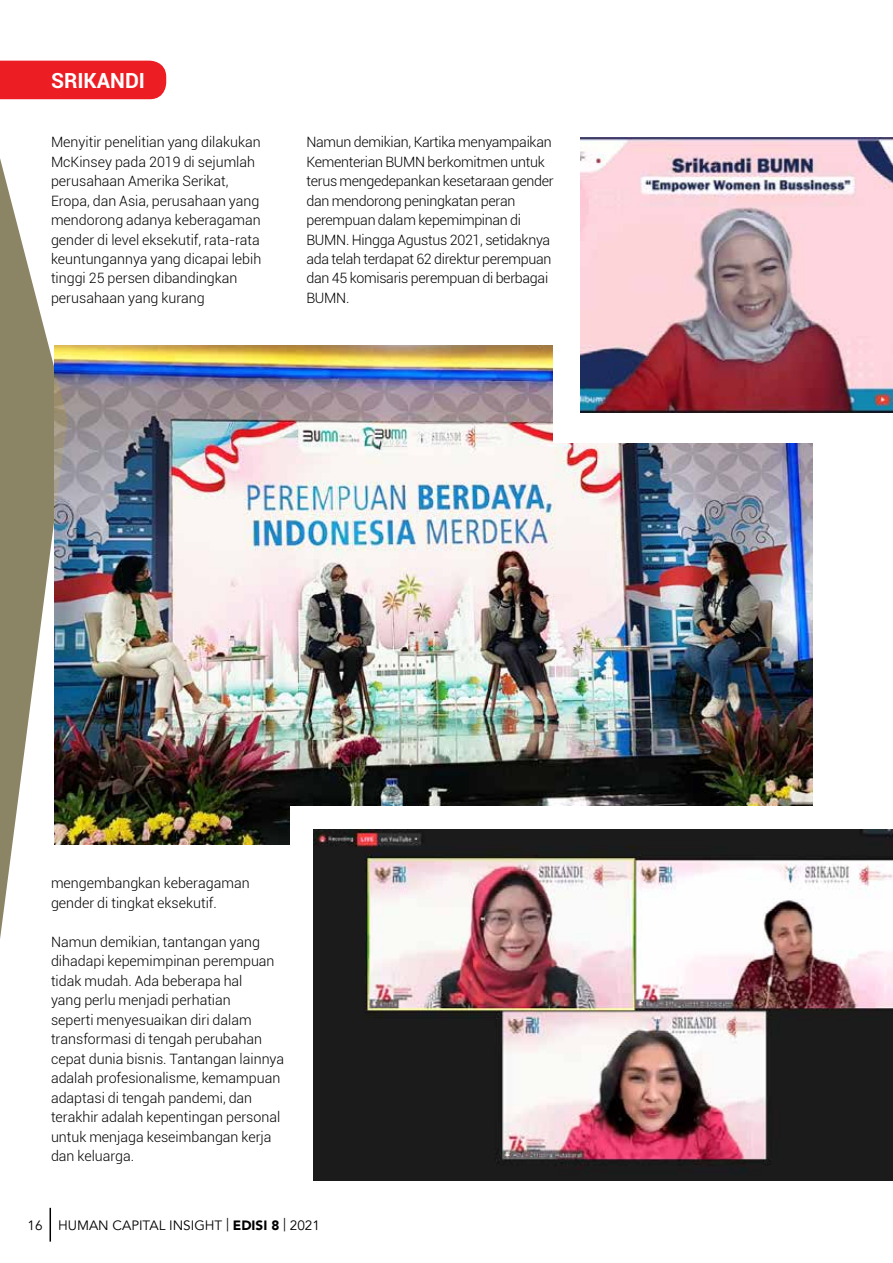
<style>
.page{position:relative;width:893px;height:1263px;background:#fff}
.page>*{position:absolute;margin:0;border:0;box-sizing:border-box;transform-origin:0 0}
.t1{font:700 21px "Roboto";color:#fff}
.t2{font:300 14.25px/19.5px "Roboto";color:#000}
.t3{font:300 14.25px/19.5px "Roboto";letter-spacing:-.02em;color:#000}
.t4{font:13.5px "Avenir";color:#000}
.s1{font-family:"Avenir LT";font-weight:900}
</style>
<div class="page">
<hr style="left:50px;top:1208px;width:1px;height:33px;background:#000">
<img style="left:67px;top:345px;width:746px;height:499px">
<div style="left:554px;top:322px;width:339px;height:121px;background:#fff"></div>
<div style="left:67px;top:61px;width:99px;height:38px;background:#ed1d24"></div>
<img style="left:580px;top:138px;width:313px;height:275px">
<div style="left:290px;top:807px;width:534px;height:135px;background:#fff"></div>
<img style="left:314px;top:829px;width:579px;height:352px">
<svg style="left:0;top:60px;width:67px;height:879px"></svg>
<h1 class="t1" style="left:51px;top:66px;width:96px">SRIKANDI</h1>
<p class="t2" style="left:51px;top:132px;width:212px">Menyitir penelitian yang dilakukan<br>McKinsey pada 2019 di sejumlah perusahaan Amerika Serikat,<br>Eropa, dan Asia, perusahaan yang mendorong adanya keberagaman gender di level eksekutif, rata-rata keuntungannya yang dicapai lebih tinggi 25 persen dibandingkan perusahaan yang kurang</p>
<p class="t3" style="left:306px;top:132px;width:249px">Namun demikian, Kartika menyampaikan Kementerian BUMN berkomitmen untuk terus mengedepankan kesetaraan gender dan mendorong peningkatan peran perempuan dalam kepemimpinan di BUMN. Hingga Agustus 2021, setidaknya ada telah terdapat 62 direktur perempuan dan 45 komisaris perempuan di berbagai BUMN.</p>
<p class="t2" style="left:51px;top:873px;width:200px">mengembangkan keberagaman gender di tingkat eksekutif.</p>
<p class="t2" style="left:51px;top:931px;width:235px">Namun demikian, tantangan yang dihadapi kepemimpinan perempuan tidak mudah. Ada beberapa hal<br>yang perlu menjadi perhatian<br>seperti menyesuaikan diri dalam transformasi di tengah perubahan cepat dunia bisnis. Tantangan lainnya adalah profesionalisme, kemampuan adaptasi di tengah pandemi, dan terakhir adalah kepentingan personal untuk menjaga keseimbangan kerja dan keluarga.</p>
<p class="t4" style="left:28px;top:1217px;width:294px">16 HUMAN CAPITAL INSIGHT | <span class="s1">EDISI 8</span> | 2021</p>
</div>
